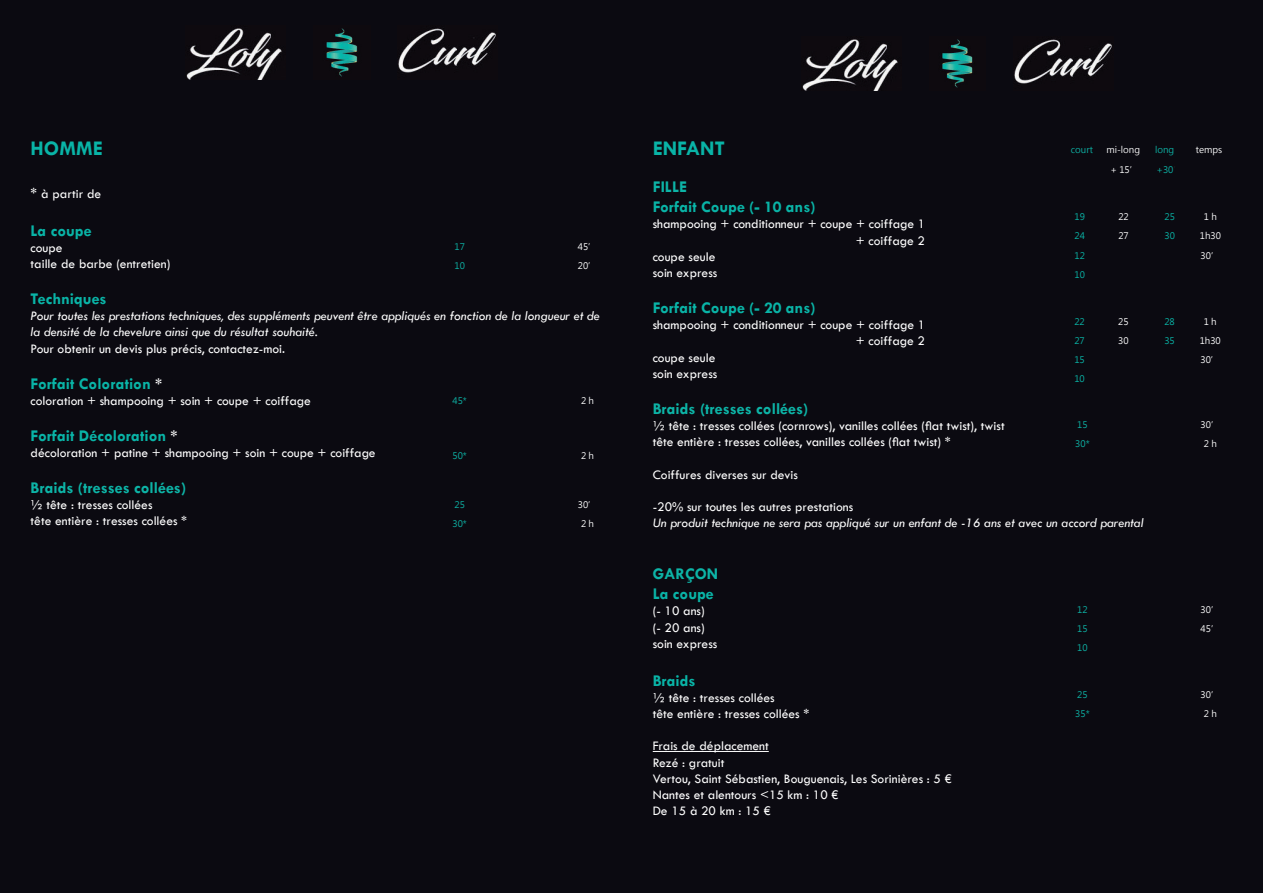
<style>
.page{position:relative;width:1263px;height:893px;background:#0b0a11}
.page>*{position:absolute;margin:0;border:0;box-sizing:border-box;transform-origin:0 0}
.t1{font:700 21px "Tw Cen";color:#09b4a7}
.t2{font:700 16.5px "Tw Cen";color:#09b4a7}
.t3{font:700 16.5px "Tw Cen";color:#0db4a7}
.t4{font:13.5px "Tw Cen";color:#fff}
.t5{font:italic 13.5px/16.2px "Tw Cen";color:#fff}
.t6{font:9px "Microsoft Jheng Hei";color:#fff}
.t7{font:9px "Microsoft Jheng Hei";color:#0db4a7}
.t8{font:9px "Microsoft Jheng Hei";color:#09b6a8}
.s1{font-size:15px}
.s2{color:#fff}
.s3{color:#231f20}
</style>
<div class="page">
<hr style="left:653px;top:751px;width:116px;height:1px;background:#fff">
<img style="left:326px;top:28px;width:32px;height:49px">
<img style="left:398px;top:28px;width:98px;height:45px">
<img style="left:186px;top:28px;width:96px;height:52px">
<img style="left:942px;top:39px;width:31px;height:49px">
<img style="left:1014px;top:39px;width:98px;height:45px">
<img style="left:802px;top:39px;width:96px;height:51px">
<p class="t1" style="left:31px;top:135px;width:74px">HOMME</p>
<p class="t4" style="left:31px;top:185px;width:72px"><span class="s1">*</span> à partir de</p>
<p class="t2" style="left:31px;top:220px;width:63px">La coupe</p>
<p class="t4" style="left:31px;top:239px;width:34px">coupe</p>
<p class="t4" style="left:31px;top:256px;width:141px">taille de barbe (entretien)</p>
<p class="t2" style="left:31px;top:289px;width:78px">Techniques</p>
<p class="t5" style="left:31px;top:308px;width:571px">Pour toutes les prestations techniques, des suppléments peuvent être appliqués en fonction de la longueur et de la densité de la chevelure ainsi que du résultat souhaité.</p>
<p class="t4" style="left:31px;top:340px;width:256px">Pour obtenir un devis plus précis, contactez-moi.</p>
<p class="t2" style="left:31px;top:373px;width:133px">Forfait Coloration <span class="s2">*</span></p>
<p class="t4" style="left:31px;top:392px;width:282px">coloration + shampooing + soin + coupe + coiffage</p>
<p class="t2" style="left:31px;top:426px;width:149px">Forfait Décoloration <span class="s2">*</span></p>
<p class="t4" style="left:31px;top:445px;width:346px">décoloration + patine + shampooing + soin + coupe + coiffage</p>
<p class="t3" style="left:31px;top:478px;width:157px">Braids (tresses collées)</p>
<p class="t4" style="left:31px;top:497px;width:123px">½ tête : tresses collées</p>
<p class="t4" style="left:31px;top:513px;width:158px">tête entière : tresses collées *</p>
<p class="t7" style="left:454px;top:241px;width:12px">17</p>
<p class="t6" style="left:578px;top:241px;width:21px">45’</p>
<p class="t7" style="left:454px;top:260px;width:12px">10</p>
<p class="t6" style="left:578px;top:260px;width:21px">20’</p>
<p class="t7" style="left:452px;top:395px;width:16px">45*</p>
<p class="t6" style="left:581px;top:395px;width:14px">2 h</p>
<p class="t7" style="left:452px;top:450px;width:16px">50*</p>
<p class="t6" style="left:581px;top:450px;width:14px">2 h</p>
<p class="t7" style="left:454px;top:499px;width:12px">25</p>
<p class="t6" style="left:578px;top:499px;width:21px">30’</p>
<p class="t7" style="left:452px;top:518px;width:16px">30*</p>
<p class="t6" style="left:581px;top:518px;width:14px">2 h</p>
<p class="t1" style="left:653px;top:135px;width:74px">ENFANT</p>
<p class="t3" style="left:653px;top:177px;width:36px">FILLE</p>
<p class="t2" style="left:653px;top:197px;width:164px">Forfait Coupe (- 10 ans)</p>
<p class="t4" style="left:653px;top:216px;width:274px">shampooing + conditionneur + coupe + coiffage 1</p>
<p class="t4" style="left:856px;top:232px;width:71px">+ coiffage 2</p>
<p class="t4" style="left:653px;top:248px;width:64px">coupe seule</p>
<p class="t4" style="left:653px;top:265px;width:66px">soin express</p>
<p class="t2" style="left:653px;top:298px;width:164px">Forfait Coupe (- 20 ans)</p>
<p class="t4" style="left:653px;top:317px;width:274px">shampooing + conditionneur + coupe + coiffage 1</p>
<p class="t4" style="left:856px;top:333px;width:71px">+ coiffage 2</p>
<p class="t4" style="left:653px;top:349px;width:64px">coupe seule</p>
<p class="t4" style="left:653px;top:365px;width:66px">soin express</p>
<p class="t3" style="left:653px;top:399px;width:157px">Braids (tresses collées)</p>
<p class="t4" style="left:653px;top:418px;width:353px">½ tête : tresses collées (cornrows), vanilles collées (flat twist), twist</p>
<p class="t4" style="left:653px;top:434px;width:300px">tête entière : tresses collées, vanilles collées (flat twist) *</p>
<p class="t4" style="left:653px;top:466px;width:147px">Coiffures diverses sur devis</p>
<p class="t4" style="left:653px;top:499px;width:202px">-20% sur toutes les autres prestations</p>
<p class="t5" style="left:653px;top:515px;width:492px">Un produit technique ne sera pas appliqué sur un enfant de -16 ans et avec un accord parental</p>
<p class="t3" style="left:653px;top:564px;width:67px">GARÇON</p>
<p class="t2" style="left:653px;top:584px;width:63px">La coupe</p>
<p class="t4" style="left:653px;top:603px;width:54px">(- 10 ans)</p>
<p class="t4" style="left:653px;top:619px;width:54px">(- 20 ans)</p>
<p class="t4" style="left:653px;top:635px;width:66px">soin express</p>
<p class="t2" style="left:653px;top:670px;width:44px">Braids</p>
<p class="t4" style="left:653px;top:689px;width:123px">½ tête : tresses collées</p>
<p class="t4" style="left:653px;top:706px;width:158px">tête entière : tresses collées *</p>
<p class="t4" style="left:653px;top:738px;width:118px">Frais de déplacement</p>
<p class="t4" style="left:653px;top:754px;width:73px">Rezé : gratuit</p>
<p class="t4" style="left:653px;top:770px;width:300px">Vertou, Saint Sébastien, Bouguenais, Les Sorinières : 5 €</p>
<p class="t4" style="left:653px;top:787px;width:187px">Nantes et alentours &lt;15 km : 10 €</p>
<p class="t4" style="left:653px;top:803px;width:120px">De 15 à 20 km : 15 €</p>
<p class="t7" style="left:1071px;top:144px;width:24px">court</p>
<p class="t6" style="left:1106px;top:144px;width:35px">mi-long</p>
<p class="t7" style="left:1155px;top:144px;width:21px">long</p>
<p class="t6" style="left:1196px;top:144px;width:28px">temps</p>
<p class="t6" style="left:1110px;top:164px;width:30px">+ 15’</p>
<p class="t7" style="left:1156px;top:164px;width:28px">+30<span class="s3">’</span></p>
<p class="t8" style="left:1074px;top:211px;width:12px">19</p>
<p class="t6" style="left:1118px;top:211px;width:12px">22</p>
<p class="t8" style="left:1164px;top:211px;width:12px">25</p>
<p class="t6" style="left:1204px;top:211px;width:14px">1 h</p>
<p class="t8" style="left:1074px;top:231px;width:12px">24</p>
<p class="t6" style="left:1118px;top:231px;width:12px">27</p>
<p class="t8" style="left:1164px;top:231px;width:12px">30</p>
<p class="t6" style="left:1200px;top:231px;width:23px">1h30</p>
<p class="t8" style="left:1074px;top:250px;width:12px">12</p>
<p class="t6" style="left:1200px;top:250px;width:21px">30’</p>
<p class="t8" style="left:1074px;top:269px;width:12px">10</p>
<p class="t8" style="left:1074px;top:316px;width:12px">22</p>
<p class="t6" style="left:1118px;top:316px;width:12px">25</p>
<p class="t8" style="left:1164px;top:316px;width:12px">28</p>
<p class="t6" style="left:1204px;top:316px;width:14px">1 h</p>
<p class="t8" style="left:1074px;top:335px;width:12px">27</p>
<p class="t6" style="left:1118px;top:335px;width:12px">30</p>
<p class="t8" style="left:1164px;top:335px;width:12px">35</p>
<p class="t6" style="left:1200px;top:335px;width:23px">1h30</p>
<p class="t8" style="left:1074px;top:354px;width:12px">15</p>
<p class="t6" style="left:1200px;top:354px;width:21px">30’</p>
<p class="t8" style="left:1074px;top:373px;width:12px">10</p>
<p class="t7" style="left:1077px;top:419px;width:12px">15</p>
<p class="t6" style="left:1200px;top:419px;width:21px">30’</p>
<p class="t7" style="left:1075px;top:439px;width:16px">30*</p>
<p class="t6" style="left:1204px;top:439px;width:14px">2 h</p>
<p class="t7" style="left:1077px;top:604px;width:12px">12</p>
<p class="t6" style="left:1200px;top:604px;width:21px">30’</p>
<p class="t7" style="left:1077px;top:623px;width:12px">15</p>
<p class="t6" style="left:1200px;top:623px;width:21px">45’</p>
<p class="t7" style="left:1077px;top:642px;width:12px">10</p>
<p class="t7" style="left:1077px;top:689px;width:12px">25</p>
<p class="t6" style="left:1200px;top:689px;width:21px">30’</p>
<p class="t7" style="left:1075px;top:708px;width:16px">35*</p>
<p class="t6" style="left:1204px;top:708px;width:14px">2 h</p>
</div>
